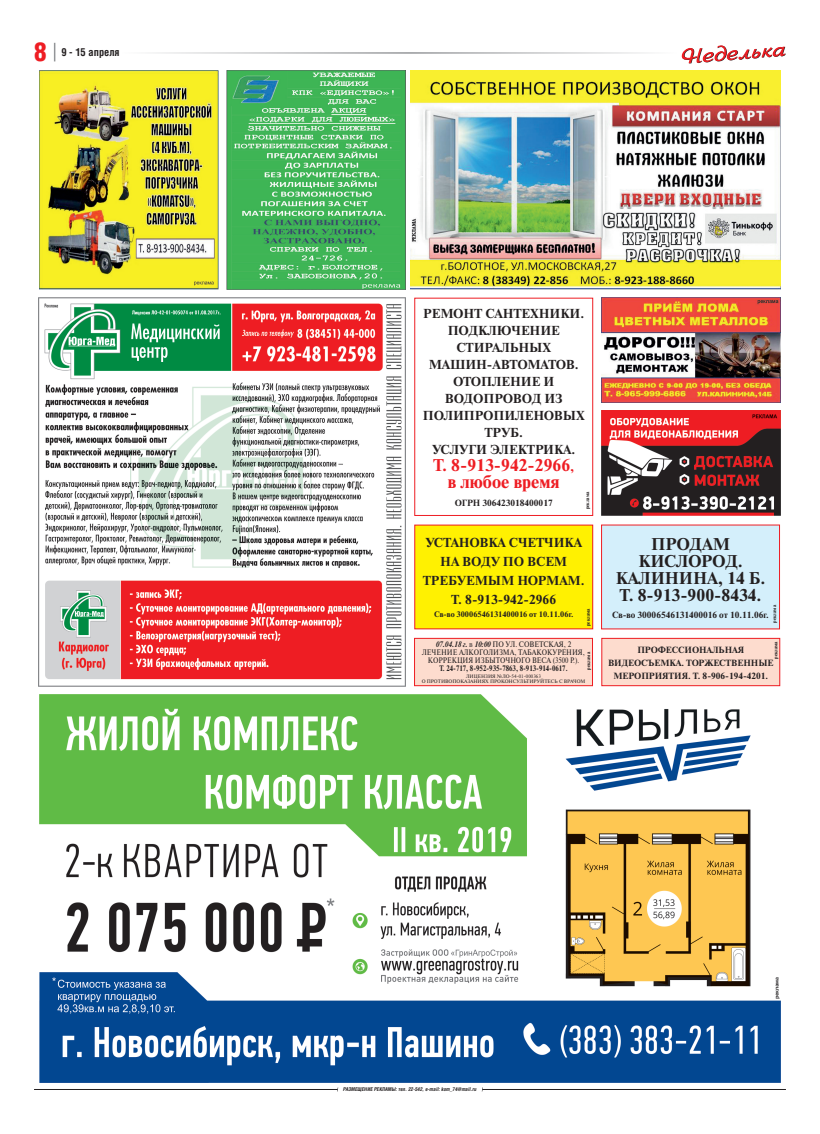
<style>
.page{position:relative;width:820px;height:1134px;background:#fff}
.page>*{position:absolute;margin:0;border:0;box-sizing:border-box;transform-origin:0 0}
.t1{font:25px "AG Letterica Demi Condensed C";color:#ee1d23}
.t2{font:700 18px "Newton C";color:#ee1d23}
.t3{font:700 17px/17px "Newton C";color:#231f20;text-align:center}
.t4{font:700 17px "Newton C";color:#ee1d23}
.t5{font:700 13px/17px "Newton C";color:#231f20;text-align:center}
.t6{font:700 10.5px "AG Letterica Condensed C";color:#231f20}
.t7{font:700 9px/13px "Newton C";color:#231f20;text-align:center}
.t8{font:8px/8px "Newton C";color:#231f20;text-align:center;scale:.89 1}
.t9{font:700 8px "Newton C";color:#231f20;scale:.83 1}
.t10{font:700 8px "Newton C";color:#231f20}
.t11{font:5px/5px "Newton C";color:#231f20;text-align:center}
.t12{font:italic 700 5px "AG Letterica Condensed C";color:#231f20}
.t13{font:700 5px "Newton C";color:#231f20}
.s1{font-size:13px}
.s2{font-weight:700;font-style:italic}
</style>
<div class="page">
<hr style="left:34px;top:1089px;width:303px;height:1px;background:#231f20">
<hr style="left:482px;top:1089px;width:303px;height:1px;background:#231f20">
<hr style="left:119px;top:52px;width:291px;height:2px;background:#939598">
<hr style="left:410px;top:52px;width:267px;height:2px;background:#939598">
<svg style="left:54px;top:43px;width:1px;height:18px"></svg>
<svg style="left:681px;top:45px;width:104px;height:19px"></svg>
<img style="left:410px;top:71px;width:370px;height:218px">
<img style="left:227px;top:71px;width:178px;height:218px">
<img style="left:601px;top:411px;width:179px;height:105px">
<img style="left:601px;top:298px;width:178px;height:105px">
<div style="left:414px;top:298px;width:179px;height:218px;border:1px solid #ee1d23"></div>
<div style="left:414px;top:525px;width:178px;height:104px;background:#fff101"></div>
<div style="left:414px;top:525px;width:179px;height:104px;border:1px solid #ee1d23"></div>
<div style="left:601px;top:525px;width:178px;height:104px;background:#d4effb"></div>
<div style="left:601px;top:638px;width:178px;height:48px;background:#fddcce"></div>
<div style="left:601px;top:638px;width:179px;height:48px;border:1px solid #ee1d23"></div>
<div style="left:414px;top:638px;width:178px;height:48px;background:#fddcce"></div>
<div style="left:414px;top:638px;width:178px;height:48px;border:1px solid #ee1d23"></div>
<img style="left:40px;top:71px;width:178px;height:218px">
<img style="left:39px;top:298px;width:366px;height:388px">
<img style="left:40px;top:694px;width:740px;height:389px">
<h1 class="t1" style="left:34px;top:37px;width:14px">8</h1>
<p class="t6" style="left:61px;top:45px;width:60px">9 - 15 апреля</p>
<p class="t5" style="left:422px;top:305px;width:163px">РЕМОНТ САНТЕХНИКИ.<br>ПОДКЛЮЧЕНИЕ<br>СТИРАЛЬНЫХ<br>МАШИН-АВТОМАТОВ.<br>ОТОПЛЕНИЕ И<br>ВОДОПРОВОД ИЗ<br>ПОЛИПРОПИЛЕНОВЫХ<br>ТРУБ.<br>УСЛУГИ ЭЛЕКТРИКА.</p>
<h3 class="t4" style="left:433px;top:456px;width:143px">Т. 8-913-942-2966<span class="s1">,</span></h3>
<h2 class="t2" style="left:447px;top:472px;width:113px">в любое время</h2>
<p class="t7" style="left:454px;top:496px;width:99px">ОГРН 306423018400017</p>
<p class="t13" style="left:584px;top:509px;width:19px;rotate:-90deg">реклама</p>
<p class="t5" style="left:422px;top:533px;width:163px;line-height:19px">УСТАНОВКА СЧЕТЧИКА<br>НА ВОДУ ПО ВСЕМ<br>ТРЕБУЕМЫМ НОРМАМ.<br>Т. 8-913-942-2966</p>
<p class="t10" style="left:434px;top:610px;width:141px">Св-во 30006546131400016 от 10.11.06г.</p>
<p class="t13" style="left:585px;top:626px;width:19px;rotate:-90deg">реклама</p>
<p class="t8" style="left:422px;top:641px;width:184px"><span class="s2">07.04.18 г.</span> в <span class="s2">10:00</span> ПО УЛ. СОВЕТСКАЯ, 2<br>ЛЕЧЕНИЕ АЛКОГОЛИЗМА, ТАБАКОКУРЕНИЯ,<br>КОРРЕКЦИЯ ИЗБЫТОЧНОГО ВЕСА (3500 Р.).</p>
<p class="t9" style="left:439px;top:664px;width:156px">Т. 24-717, 8-952-935-7863, 8-913-914-0617.</p>
<p class="t11" style="left:421px;top:674px;width:165px">ЛИЦЕНЗИЯ №ЛО-54-01-000363<br>О ПРОТИВОПОКАЗАНИЯХ ПРОКОНСУЛЬТИРУЙТЕСЬ С ВРАЧОМ</p>
<p class="t13" style="left:585px;top:670px;width:19px;rotate:-90deg">реклама</p>
<h3 class="t3" style="left:615px;top:535px;width:151px">ПРОДАМ<br>КИСЛОРОД.<br>КАЛИНИНА, 14 Б.<br>Т. 8-913-900-8434.</h3>
<p class="t7" style="left:612px;top:608px;width:158px">Св-во 30006546131400016 от 10.11.06г.</p>
<p class="t13" style="left:771px;top:623px;width:19px;rotate:-90deg">реклама</p>
<p class="t7" style="left:608px;top:643px;width:167px">ПРОФЕССИОНАЛЬНАЯ<br>ВИДЕОСЪЕМКА. ТОРЖЕСТВЕННЫЕ<br>МЕРОПРИЯТИЯ. Т. 8-906-194-4201.</p>
<p class="t13" style="left:772px;top:659px;width:19px;rotate:-90deg">реклама</p>
<p class="t12" style="left:343px;top:1086px;width:135px">РАЗМЕЩЕНИЕ РЕКЛАМЫ: тел. 22-542, e-mail: kom_74@mail.ru</p>
</div>
